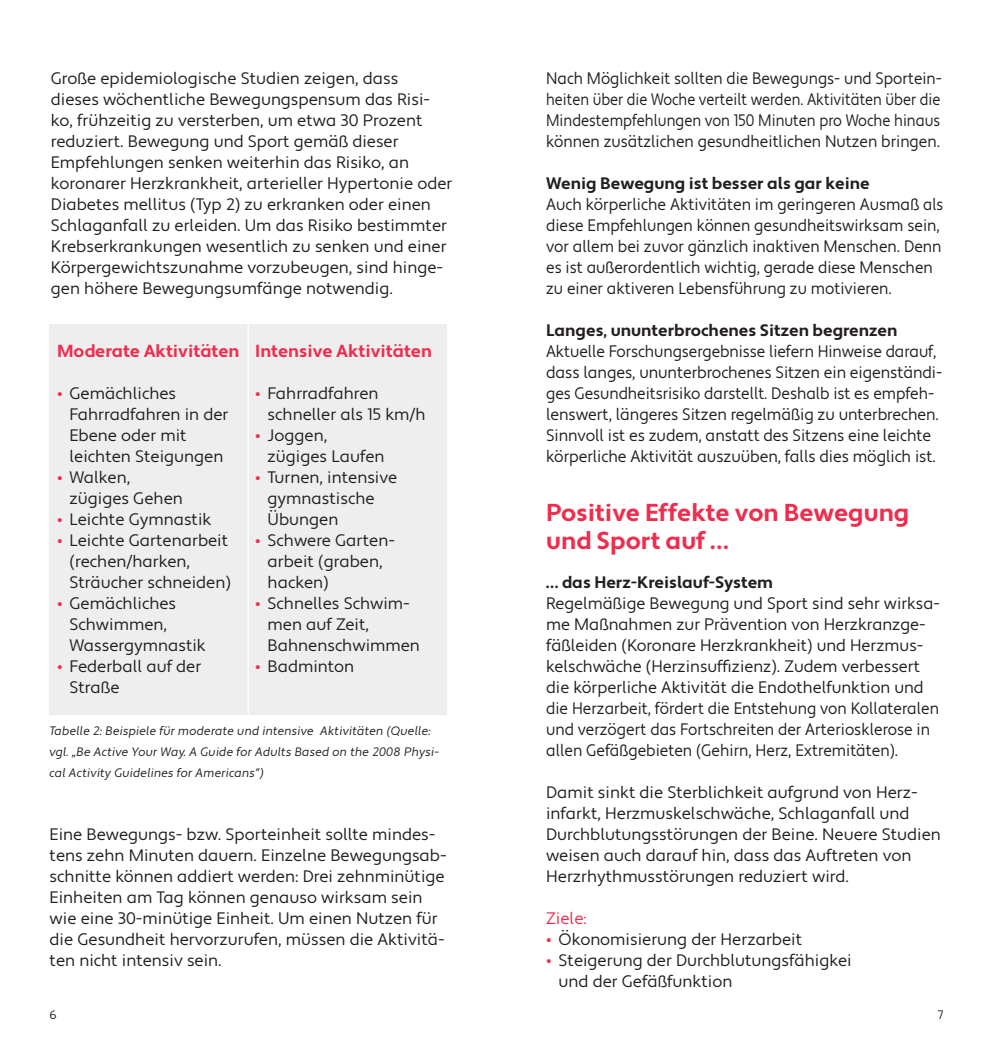
<style>
.page{position:relative;width:993px;height:1042px;background:#fff}
.page>*{position:absolute;margin:0;border:0;box-sizing:border-box;transform-origin:0 0}
.t1{font:700 24.5px/28px "Apertura";color:#ee2e4e}
.t2{font:700 17.5px "Apertura";color:#ee2e4e}
.t3{font:16.62px/21px "Apertura";color:#231f20}
.t4{font:16.62px/21px "Apertura";color:#231f20;scale:.93 1}
.t5{font:16.62px/21px "Apertura";color:#231f20;scale:.94 1}
.t6{font:16.62px/21px "Apertura";color:#231f20;text-align:justify;scale:.92 1}
.t7{font:700 16.62px "Apertura";color:#231f20}
.t8{font:16.62px "Apertura";color:#ee2e4e}
.t9{font:12.25px/21px "Apertura Obliq";color:#231f20}
.t10{font:12.25px "Apertura";color:#231f20}
.s1{font-size:19.25px;color:#ee2e4e}
</style>
<div class="page">
<div style="left:50px;top:324px;width:396px;height:390px;background:#eeeeef"></div>
<hr style="left:247px;top:321px;width:2px;height:402px;background:#fff">
<p class="t3" style="left:51px;top:68px;width:403px">Große epidemiologische Studien zeigen, dass<br>dieses wöchentliche Bewegungspensum das Risi&shy;ko, frühzeitig zu versterben, um etwa 30 Prozent reduziert. Bewegung und Sport gemäß dieser Empfehlungen senken weiterhin das Risiko, an koronarer Herzkrankheit, arterieller Hypertonie oder Diabetes mellitus (Typ 2) zu erkranken oder einen Schlaganfall zu erleiden. Um das Risiko bestimmter Krebserkrankungen wesentlich zu senken und einer Körpergewichtszunahme vorzubeugen, sind hinge&shy;gen höhere Bewegungsumfänge notwendig.</p>
<p class="t6" style="left:546px;top:68px;width:431px">Nach Möglichkeit sollten die Bewegungs- und Sportein&shy;heiten über die Woche verteilt werden. Aktivitäten über die Mindestempfehlungen von 150 Minuten pro Woche hinaus können zusätzlichen gesundheitlichen Nutzen bringen.</p>
<p class="t7" style="left:546px;top:173px;width:325px">Wenig Bewegung ist besser als gar keine</p>
<p class="t5" style="left:546px;top:194px;width:424px">Auch körperliche Aktivitäten im geringeren Ausmaß als diese Empfehlungen können gesundheitswirksam sein, vor allem bei zuvor gänzlich inaktiven Menschen. Denn es ist außerordentlich wichtig, gerade diese Menschen zu einer aktiveren Lebensführung zu motivieren.</p>
<p class="t7" style="left:546px;top:320px;width:353px">Langes, ununterbrochenes Sitzen begrenzen</p>
<p class="t4" style="left:546px;top:341px;width:427px">Aktuelle Forschungsergebnisse liefern Hinweise darauf, dass langes, ununterbrochenes Sitzen ein eigenständi&shy;ges Gesundheitsrisiko darstellt. Deshalb ist es empfeh&shy;lenswert, längeres Sitzen regelmäßig zu unterbrechen.<br>Sinnvoll ist es zudem, anstatt des Sitzens eine leichte körperliche Aktivität auszuüben, falls dies möglich ist.</p>
<h1 class="t1" style="left:546px;top:499px;width:364px">Positive Effekte von Bewegung und Sport auf …</h1>
<p class="t7" style="left:546px;top:572px;width:228px">… das Herz-Kreislauf-System</p>
<p class="t3" style="left:546px;top:593px;width:395px">Regelmäßige Bewegung und Sport sind sehr wirksa&shy;me Maßnahmen zur Prävention von Herzkranzge&shy;fäßleiden (Koronare Herzkrankheit) und Herzmus&shy;kelschwäche (Herzinsuffizienz). Zudem verbessert die körperliche Aktivität die Endothelfunktion und die Herzarbeit, fördert die Entstehung von Kollateralen und verzögert das Fortschreiten der Arteriosklerose in allen Gefäßgebieten (Gehirn, Herz, Extremitäten).</p>
<p class="t3" style="left:546px;top:782px;width:396px">Damit sinkt die Sterblichkeit aufgrund von Herz&shy;infarkt, Herzmuskelschwäche, Schlaganfall und Durchblutungsstörungen der Beine. Neuere Studien weisen auch darauf hin, dass das Auftreten von Herzrhythmusstörungen reduziert wird.</p>
<p class="t8" style="left:546px;top:908px;width:42px">Ziele:</p>
<p class="t3" style="left:546px;top:929px;width:257px"><span class="s1">•</span> Ökonomisierung der Herzarbeit</p>
<p class="t3" style="left:558px;top:950px;width:294px;text-indent:-12px"><span class="s1">•</span> Steigerung der Durchblutungsfähigkei und der Gefäßfunktion</p>
<p class="t2" style="left:57px;top:340px;width:184px">Moderate Aktivitäten</p>
<p class="t3" style="left:69px;top:383px;width:160px;text-indent:-12px"><span class="s1">•</span> Gemächliches<br>Fahrradfahren in der<br>Ebene oder mit leichten Steigungen</p>
<p class="t3" style="left:69px;top:467px;width:115px;text-indent:-12px"><span class="s1">•</span> Walken, zügiges Gehen</p>
<p class="t3" style="left:57px;top:509px;width:156px"><span class="s1">•</span> Leichte Gymnastik</p>
<p class="t3" style="left:69px;top:530px;width:163px;text-indent:-12px"><span class="s1">•</span> Leichte Gartenarbeit (rechen/harken,<br>Sträucher schneiden)</p>
<p class="t3" style="left:69px;top:593px;width:138px;text-indent:-12px"><span class="s1">•</span> Gemächliches<br>Schwimmen,<br>Wassergymnastik</p>
<p class="t3" style="left:69px;top:656px;width:133px;text-indent:-12px"><span class="s1">•</span> Federball auf der<br>Straße</p>
<p class="t2" style="left:255px;top:340px;width:178px">Intensive Aktivitäten</p>
<p class="t3" style="left:267px;top:383px;width:160px;text-indent:-12px"><span class="s1">•</span> Fahrradfahren schneller als 15 km/h</p>
<p class="t3" style="left:267px;top:425px;width:118px;text-indent:-12px"><span class="s1">•</span> Joggen, zügiges Laufen</p>
<p class="t3" style="left:267px;top:467px;width:131px;text-indent:-12px"><span class="s1">•</span> Turnen, intensive gymnastische<br>Übungen</p>
<p class="t3" style="left:267px;top:530px;width:129px;text-indent:-12px"><span class="s1">•</span> Schwere Garten&shy;arbeit (graben, hacken)</p>
<p class="t3" style="left:267px;top:593px;width:154px;text-indent:-12px"><span class="s1">•</span> Schnelles Schwim&shy;men auf Zeit,<br>Bahnenschwimmen</p>
<p class="t3" style="left:255px;top:656px;width:100px"><span class="s1">•</span> Badminton</p>
<p class="t9" style="left:49px;top:721px;width:391px">Tabelle 2: Beispiele für moderate und intensive Aktivitäten (Quelle: vgl. „Be Active Your Way. A Guide for Adults Based on the 2008 Physi&shy;cal Activity Guidelines for Americans“)</p>
<p class="t3" style="left:50px;top:824px;width:398px">Eine Bewegungs- bzw. Sporteinheit sollte mindes&shy;tens zehn Minuten dauern. Einzelne Bewegungsab&shy;schnitte können addiert werden: Drei zehnminütige Einheiten am Tag können genauso wirksam sein wie eine 30-minütige Einheit. Um einen Nutzen für die Gesundheit hervorzurufen, müssen die Aktivitä&shy;ten nicht intensiv sein.</p>
<p class="t10" style="left:50px;top:1007px;width:9px">6</p>
<p class="t10" style="left:937px;top:1007px;width:7px">7</p>
</div>
